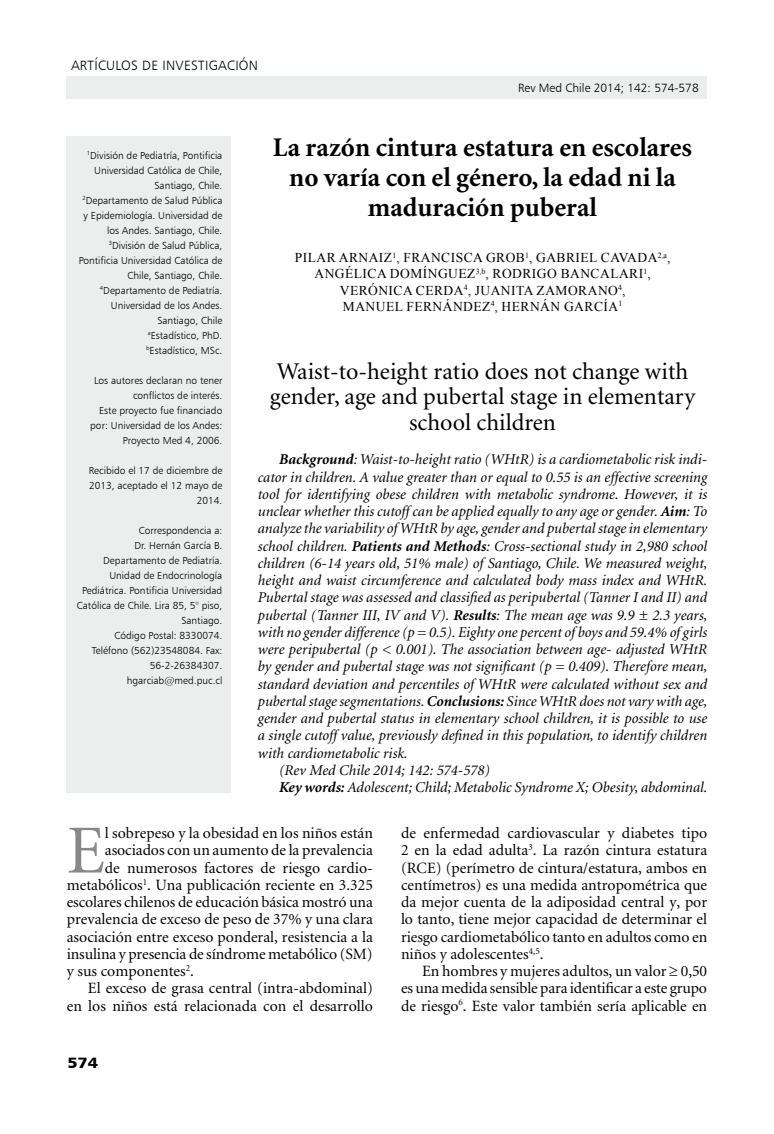
<style>
.page{position:relative;width:774px;height:1134px;background:#fff}
.page>*{position:absolute;margin:0;border:0;box-sizing:border-box;transform-origin:0 0}
.t1{font:68.85px "Minion";color:#87888a}
.t2{font:700 27px/30px "Minion";color:#000;text-align:center}
.t3{font:24px/25.5px "Minion";color:#000;text-align:center}
.t4{font:15.75px/17.2px "Minion";color:#000;text-align:justify}
.t5{font:italic 15px "Minion";color:#000}
.t6{font:15px "Humanist 777 BT Black B";color:#000;scale:1.1 1}
.t7{font:13.5px/16.2px "Times New Roman";letter-spacing:.035em;color:#000;text-align:center}
.t8{font:13.5px "Humanist 777 BT Light B";letter-spacing:.02em;color:#000}
.t9{font:12px "Humanist 777 BT Light B";color:#000}
.t10{font:10.2px/15px "Humanist 777 BT Light B";color:#000;text-align:right}
.s1{font-weight:700}
</style>
<div class="page">
<div style="left:67px;top:77px;width:640px;height:22px;background:#eceded"></div>
<div style="left:67px;top:136px;width:164px;height:656px;background:#eceded"></div>
<p class="t8" style="left:71px;top:57px;width:189px">artículos de investigación</p>
<p class="t9" style="left:518px;top:81px;width:182px">Rev Med Chile 2014; 142: 574-578</p>
<p class="t10" style="left:79px;top:148px;width:145px"><sup>1</sup>División de Pediatría, Pontificia<br>U niversidad Católica de Chile,<br>Santiago, Chile.<br><sup>2</sup>Departamento de Salud Pública y E pidemiología. U niversidad de los Andes. Santiago, Chile.<br><sup>3</sup>División de Salud Pública,<br>Pontificia U niversidad Católica de<br>Chile, Santiago, Chile.<br><sup>4</sup>Departamento de Pediatría.<br>U niversidad de los Andes.<br>Santiago, Chile<br><sup>a</sup>Estadístico, PhD.<br><sup>b</sup>Estadístico, MSc.</p>
<p class="t10" style="left:90px;top:373px;width:134px">Los autores declaran no tener conflictos de interés.<br>Este proyecto fue financiado por: U niversidad de los Andes:<br>Proyecto Med 4, 2006.</p>
<p class="t10" style="left:89px;top:463px;width:135px">Recibido el 17 de diciembre de<br>2013, aceptado el 12 mayo de<br>2014.</p>
<p class="t10" style="left:77px;top:523px;width:147px">Correspondencia a:<br>Dr. Hernán García B.<br>Departamento de Pediatría.<br>U nidad de Endocrinología<br>Pediátrica. Pontificia U niversidad<br>Católica de Chile. Lira 85, 5° piso,<br>Santiago.<br>Código Postal: 8330074.<br>Teléfono (562)23548084. Fax:<br>56-2-26384307. hgarciab@med.puc.cl</p>
<h2 class="t2" style="left:273px;top:133px;width:421px">La razón cintura estatura en escolares no varía con el género, la edad ni la maduración puberal</h2>
<p class="t7" style="left:295px;top:249px;width:377px">PILAR ARNAIZ<sup>1</sup>, FRANCISCA GROB<sup>1</sup>, GABRIEL CAVADA<sup>2,A</sup>, ANGÉLICA DOMÍNGUEZ<sup>3,B</sup>, RODRIGO BANCALARI<sup>1</sup>, VERÓNICA CERDA<sup>4</sup>, JUANITA ZAMORANO<sup>4</sup>,<br>MANUEL FERNÁNDEZ<sup>4</sup>, HERNÁN GARCÍA<sup>1</sup></p>
<h3 class="t3" style="left:270px;top:359px;width:427px">Waist-to-height ratio does not change with gender, age and pubertal stage in elementary school children</h3>
<p class="t5" style="left:279px;top:452px;width:430px"><span class="s1">Background</span>: Waist-to-height ratio (WHtR) is a cardiometabolic risk indi-</p>
<p class="t5" style="left:258px;top:469px;width:451px">cator in children. A value greater than or equal to 0.55 is an effective screening</p>
<p class="t5" style="left:258px;top:487px;width:451px">tool for identifying obese children with metabolic syndrome. However, it is</p>
<p class="t5" style="left:258px;top:504px;width:451px">unclear whether this cutoff can be applied equally to any age or gender. <span class="s1">Aim</span>: To</p>
<p class="t5" style="left:258px;top:521px;width:451px">analyze the variability of WHtR by age, gender and pubertal stage in elementary</p>
<p class="t5" style="left:258px;top:538px;width:451px">school children. <span class="s1">Patients and Methods</span>: Cross-sectional study in 2,980 school</p>
<p class="t5" style="left:258px;top:556px;width:451px">children (6-14 years old, 51% male) of Santiago, Chile. We measured weight,</p>
<p class="t5" style="left:258px;top:573px;width:451px">height and waist circumference and calculated body mass index and WHtR.</p>
<p class="t5" style="left:258px;top:590px;width:451px">Pubertal stage was assessed and classified as peripubertal (Tanner I and II) and</p>
<p class="t5" style="left:258px;top:607px;width:451px">pubertal (Tanner III, IV and V). <span class="s1">Results</span>: The mean age was 9.9 ± 2.3 years,</p>
<p class="t5" style="left:258px;top:625px;width:451px">with no gender difference (p = 0.5). Eighty one percent of boys and 59.4% of girls</p>
<p class="t5" style="left:258px;top:642px;width:451px">were peripubertal (p &lt; 0.001). The association between age- adjusted WHtR</p>
<p class="t5" style="left:258px;top:659px;width:451px">by gender and pubertal stage was not significant (p = 0.409). Therefore mean,</p>
<p class="t5" style="left:258px;top:676px;width:451px">standard deviation and percentiles of WHtR were calculated without sex and</p>
<p class="t5" style="left:258px;top:694px;width:451px">pubertal stage segmentations. <span class="s1">Conclusions:</span> Since WHtR does not vary with age,</p>
<p class="t5" style="left:258px;top:711px;width:451px">gender and pubertal status in elementary school children, it is possible to use</p>
<p class="t5" style="left:258px;top:728px;width:451px">a single cutoff value, previously defined in this population, to identify children</p>
<p class="t5" style="left:258px;top:745px;width:151px">with cardiometabolic risk.</p>
<p class="t5" style="left:279px;top:763px;width:212px">(Rev Med Chile 2014; 142: 574-578)</p>
<p class="t5" style="left:279px;top:780px;width:430px"><span class="s1">Key words:</span> Adolescent; Child; Metabolic Syndrome X; Obesity, abdominal.</p>
<h1 class="t1" style="left:67px;top:817px;width:40px">E</h1>
<p class="t4" style="left:105px;top:825px;width:270px">l sobrepeso y la obesidad en los niños están</p>
<p class="t4" style="left:105px;top:842px;width:270px">asociados con un aumento de la prevalencia</p>
<p class="t4" style="left:105px;top:859px;width:270px">de numerosos factores de riesgo cardio-</p>
<p class="t4" style="left:67px;top:877px;width:308px">metabólicos<sup>1</sup>. Una publicación reciente en 3.325</p>
<p class="t4" style="left:67px;top:894px;width:308px">escolares chilenos de educación básica mostró una</p>
<p class="t4" style="left:67px;top:911px;width:308px">prevalencia de exceso de peso de 37% y una clara</p>
<p class="t4" style="left:67px;top:928px;width:308px">asociación entre exceso ponderal, resistencia a la</p>
<p class="t4" style="left:67px;top:946px;width:307px">insulina y presencia de síndrome metabólico (SM)</p>
<p class="t4" style="left:67px;top:963px;width:129px">y sus componentes<sup>2</sup>.</p>
<p class="t4" style="left:88px;top:980px;width:286px">El exceso de grasa central (intra-abdominal)</p>
<p class="t4" style="left:67px;top:997px;width:308px">en los niños está relacionada con el desarrollo</p>
<p class="t6" style="left:68px;top:1053px;width:29px">574</p>
<p class="t4" style="left:401px;top:825px;width:308px">de enfermedad cardiovascular y diabetes tipo 2 en la edad adulta<sup>3</sup>. La razón cintura estatura (RCE) (perímetro de cintura/estatura, ambos en centímetros) es una medida antropométrica que da mejor cuenta de la adiposidad central y, por lo tanto, tiene mejor capacidad de determinar el riesgo cardiometabólico tanto en adultos como en niños y adolescentes<sup>4,5</sup>.</p>
<p class="t4" style="left:401px;top:963px;width:308px;text-indent:21px">En hombres y mujeres adultos, un valor ≥ 0,50 es una medida sensible para identificar a este grupo de riesgo<sup>6</sup>. Este valor también sería aplicable en</p>
</div>
